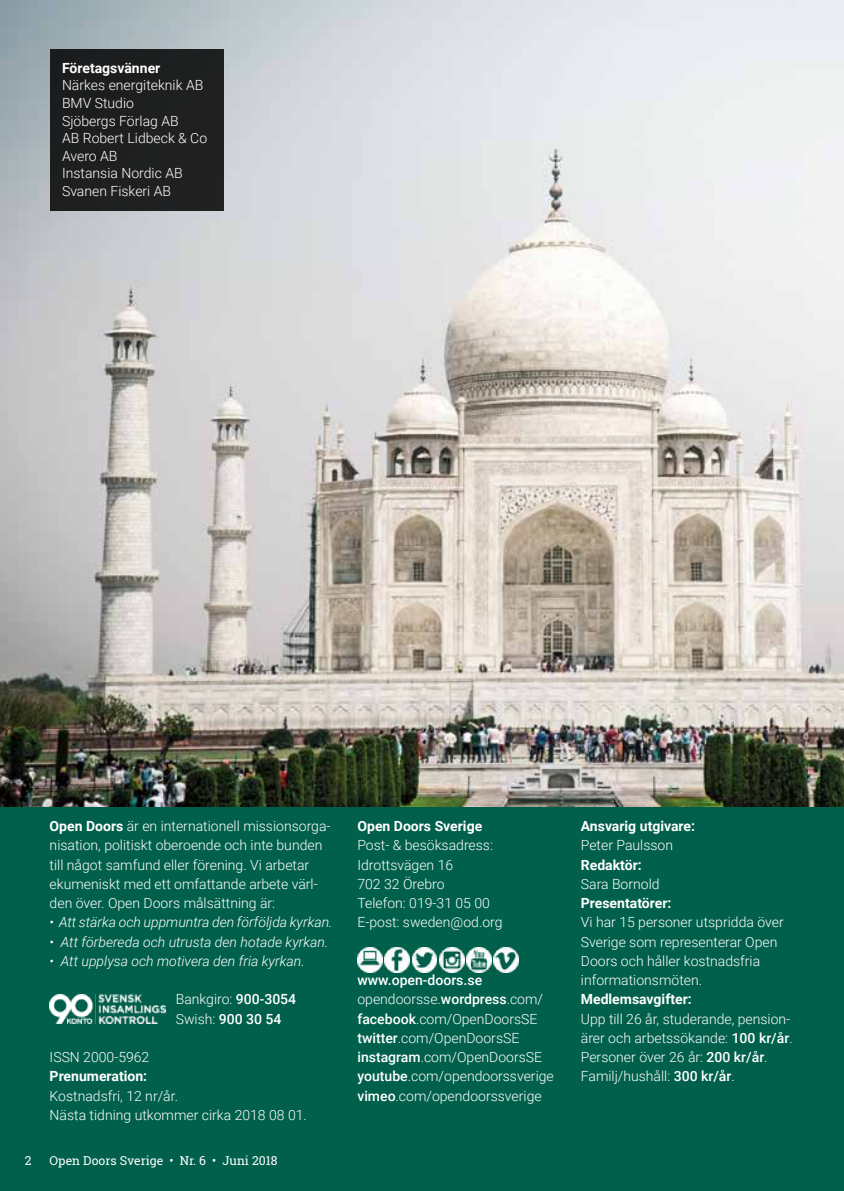
<style>
.page{position:relative;width:844px;height:1191px;background:#fff}
.page>*{position:absolute;margin:0;border:0;box-sizing:border-box;transform-origin:0 0}
.t1{font:300 14px/19.2px "Roboto";color:#fff}
.t2{font:italic 300 14px "Roboto";color:#fff}
.t3{font:700 14px "Roboto";color:#fff}
.t4{font:12.25px "Roboto Slab";color:#fff}
.s1{font-weight:700}
.s2{font-weight:500}
</style>
<div class="page">
<div style="left:0;top:806px;width:843px;height:385px;background:#00604b"></div>
<img style="left:0;top:0;width:843px;height:806px">
<img style="left:50px;top:995px;width:115px;height:28px">
<img style="left:357px;top:947px;width:25px;height:25px">
<img style="left:384px;top:947px;width:25px;height:25px">
<img style="left:412px;top:947px;width:25px;height:25px">
<img style="left:439px;top:947px;width:25px;height:25px">
<img style="left:466px;top:947px;width:25px;height:25px">
<img style="left:494px;top:947px;width:24px;height:25px">
<div style="left:50px;top:50px;width:173px;height:161px;background:#1e1f20"></div>
<p class="t3" style="left:62px;top:58px;width:100px">Företagsvänner</p>
<p class="t1" style="left:62px;top:76px;width:147px;line-height:17.5px">Närkes energiteknik AB<br>BMV Studio<br>Sjöbergs Förlag AB<br>AB Robert Lidbeck &amp; Co<br>Avero AB<br>Instansia Nordic AB<br>Svanen Fiskeri AB</p>
<p class="t1" style="left:50px;top:816px;width:282px"><span class="s1">Open Doors</span> är en internationell missionsorga&shy;nisation, politiskt oberoende och inte bunden till något samfund eller förening. Vi arbetar ekumeniskt med ett omfattande arbete värl&shy;den över. Open Doors målsättning är:</p>
<p class="t2" style="left:50px;top:912px;width:284px">• Att stärka och uppmuntra den förföljda kyrkan.</p>
<p class="t2" style="left:50px;top:931px;width:280px">• Att förbereda och utrusta den hotade kyrkan.</p>
<p class="t2" style="left:50px;top:951px;width:256px">• Att upplysa och motivera den fria kyrkan.</p>
<p class="t1" style="left:176px;top:989px;width:122px">Bankgiro: <span class="s2">900-3054<br></span>Swish: <span class="s2">900 30 54</span></p>
<p class="t1" style="left:50px;top:1047px;width:101px">ISSN 2000-5962</p>
<p class="t3" style="left:50px;top:1066px;width:99px">Prenumeration:</p>
<p class="t1" style="left:50px;top:1085px;width:259px">Kostnadsfri, 12 nr/år.<br>Nästa tidning utkommer cirka 2018 08 01.</p>
<p class="t4" style="left:25px;top:1152px;width:8px">2</p>
<p class="t4" style="left:50px;top:1152px;width:229px">Open Doors Sverige • Nr. 6 • Juni 2018</p>
<p class="t3" style="left:357px;top:816px;width:126px">Open Doors Sverige</p>
<p class="t1" style="left:357px;top:835px;width:147px">Post- &amp; besöksadress:<br>Idrottsvägen 16<br>702 32 Örebro<br>Telefon: 019-31 05 00<br>E-post: sweden@od.org</p>
<p class="t1" style="left:357px;top:970px;width:198px"><span class="s2">www.open-doors.se </span>opendoorsse.<span class="s2">wordpress</span>.com/ <span class="s2">facebook</span>.com/OpenDoorsSE <span class="s2">twitter</span>.com/OpenDoorsSE <span class="s2">instagram</span>.com/OpenDoorsSE <span class="s2">youtube</span>.com/opendoorssverige <span class="s2">vimeo</span>.com/opendoorssverige</p>
<p class="t3" style="left:580px;top:816px;width:116px">Ansvarig utgivare:</p>
<p class="t1" style="left:580px;top:835px;width:94px">Peter Paulsson</p>
<p class="t3" style="left:580px;top:854px;width:62px">Redaktör:</p>
<p class="t1" style="left:580px;top:873px;width:80px">Sara Bornold</p>
<p class="t3" style="left:580px;top:893px;width:92px">Presentatörer:</p>
<p class="t1" style="left:580px;top:912px;width:204px">Vi har 15 personer utspridda över<br>Sverige som representerar Open<br>Doors och håller kostnadsfria informationsmöten.</p>
<p class="t3" style="left:580px;top:989px;width:112px">Medlemsavgifter:</p>
<p class="t1" style="left:580px;top:1008px;width:213px">Upp till 26 år, studerande, pension&shy;ärer och arbetssökande: <span class="s2">100 kr/år</span>.<br>Personer över 26 år: <span class="s2">200 kr/år</span>.<br>Familj/hushåll: <span class="s2">300 kr/år</span>.</p>
</div>
